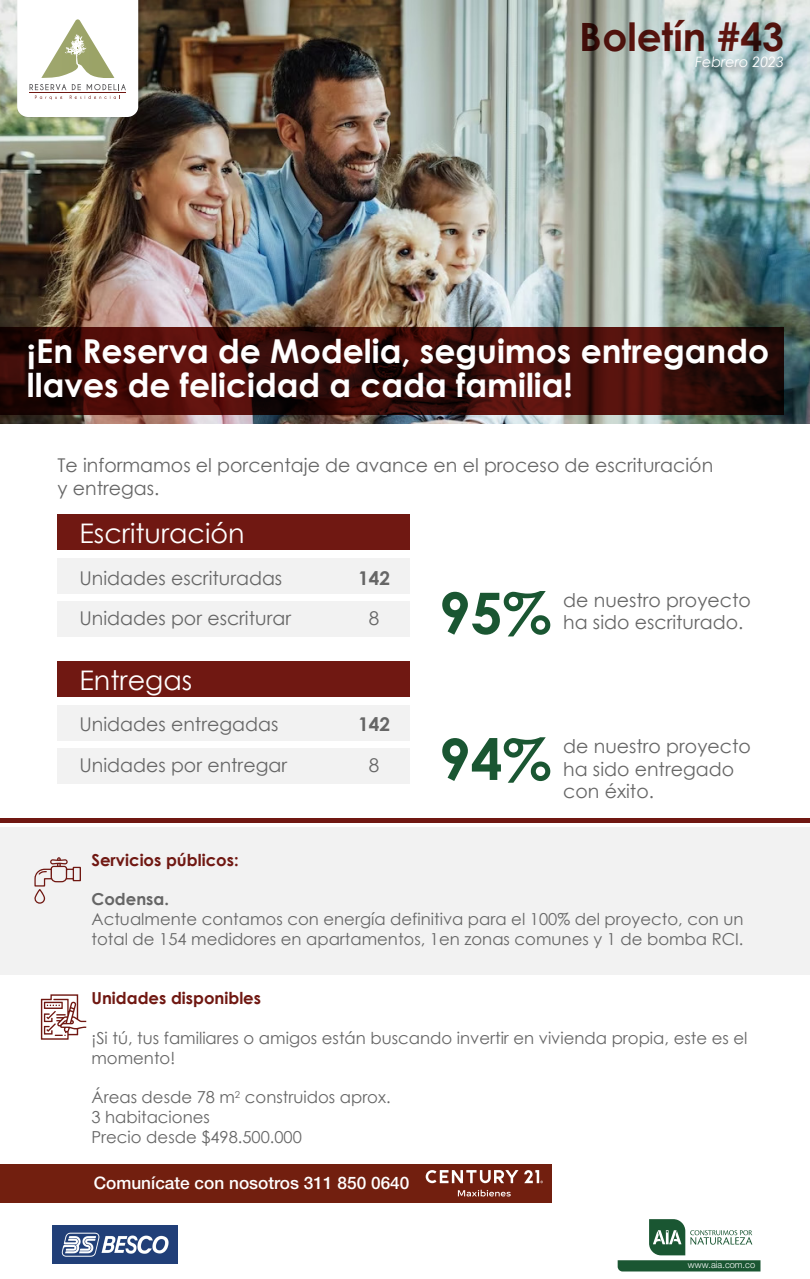
<style>
.page{position:relative;width:810px;height:1279px;background:#fff}
.page>*{position:absolute;margin:0;border:0;box-sizing:border-box;transform-origin:0 0}
.t1{font:700 56.93px "Century Gothic";color:#1a5632}
.t2{font:700 39px "Century Gothic";color:#701812}
.t3{font:700 32.92px/33.8px "Century Gothic";color:#fff}
.t4{font:27px "Century Gothic";color:#fff}
.t5{font:18.98px/22.7px "Century Gothic";color:#666}
.t6{font:700 18.98px "Century Gothic";color:#666}
.t7{font:500 17.25px "Helvetica Neue LT Std";color:#fff}
.t8{font:16.5px/19.8px "Century Gothic";color:#666}
.t9{font:700 16.5px "Century Gothic";color:#701812}
.t10{font:700 16.5px "Century Gothic";color:#666}
.t11{font:italic 14.33px "Century Gothic";color:#fff}
.t12{font:300 9.23px "Helvetica Neue LT Std";color:#fff}
</style>
<div class="page">
<div style="left:0;top:826px;width:810px;height:148px;background:#f2f2f2"></div>
<img style="left:0;top:0;width:810px;height:423px">
<img style="left:17px;top:0;width:129px;height:124px">
<svg style="left:17px;top:0;width:121px;height:117px"></svg>
<hr style="left:29px;top:92px;width:97px;height:1px;background:#701812">
<svg style="left:0;top:327px;width:784px;height:88px;background:#3c0c09"></svg>
<div style="left:0;top:818px;width:810px;height:5px;background:#701812"></div>
<div style="left:58px;top:705px;width:352px;height:35px;background:#f2f2f2"></div>
<div style="left:58px;top:748px;width:352px;height:35px;background:#f2f2f2"></div>
<img style="left:693px;top:53px;width:102px;height:30px">
<div style="left:58px;top:661px;width:352px;height:35px;background:#701812"></div>
<div style="left:58px;top:559px;width:352px;height:35px;background:#f2f2f2"></div>
<div style="left:58px;top:602px;width:352px;height:35px;background:#f2f2f2"></div>
<div style="left:58px;top:514px;width:352px;height:36px;background:#701812"></div>
<img style="left:53px;top:1226px;width:125px;height:37px">
<svg style="left:618px;top:1219px;width:142px;height:52px"></svg>
<svg style="left:34px;top:857px;width:47px;height:47px"></svg>
<svg style="left:41px;top:994px;width:45px;height:46px"></svg>
<div style="left:0;top:1164px;width:552px;height:38px;background:#721f0f"></div>
<svg style="left:426px;top:1170px;width:117px;height:13px"></svg>
<svg style="left:458px;top:1190px;width:53px;height:6px"></svg>
<h2 class="t2" style="left:580px;top:8px;width:206px">Boletín #43</h2>
<p class="t11" style="left:695px;top:52px;width:90px">Febrero 2023</p>
<h3 class="t3" style="left:27px;top:333px;width:744px">¡En Reserva de Modelia, seguimos entregando llaves de felicidad a cada familia!</h3>
<p class="t5" style="left:57px;top:452px;width:657px;line-height:23.7px">Te informamos el porcentaje de avance en el proceso de escrituración y entregas.</p>
<h3 class="t4" style="left:80px;top:515px;width:167px">Escrituración</h3>
<p class="t5" style="left:80px;top:557px;width:213px;line-height:40.5px">Unidades escrituradas<br>Unidades por escriturar</p>
<h3 class="t4" style="left:80px;top:661px;width:114px">Entregas</h3>
<p class="t5" style="left:80px;top:704px;width:209px;line-height:40.5px">Unidades entregadas<br>Unidades por entregar</p>
<p class="t6" style="left:358px;top:563px;width:33px">142</p>
<p class="t5" style="left:369px;top:607px;width:12px">8</p>
<p class="t6" style="left:358px;top:710px;width:33px">142</p>
<p class="t5" style="left:369px;top:753px;width:12px">8</p>
<h1 class="t1" style="left:439px;top:570px;width:114px">95%</h1>
<p class="t5" style="left:563px;top:588px;width:189px">de nuestro proyecto ha sido escriturado.</p>
<h1 class="t1" style="left:439px;top:716px;width:114px">94%</h1>
<p class="t5" style="left:563px;top:734px;width:189px">de nuestro proyecto ha sido entregado con éxito.</p>
<p class="t9" style="left:92px;top:847px;width:149px">Servicios públicos:</p>
<p class="t10" style="left:92px;top:887px;width:79px">Codensa.</p>
<p class="t8" style="left:92px;top:909px;width:654px">Actualmente contamos con energía definitiva para el 100% del proyecto, con un total de 154 medidores en apartamentos, 1en zonas comunes y 1 de bomba RCI.</p>
<p class="t9" style="left:92px;top:986px;width:171px">Unidades disponibles</p>
<p class="t8" style="left:92px;top:1028px;width:657px">¡Si tú, tus familiares o amigos están buscando invertir en vivienda propia, este es el momento!</p>
<p class="t8" style="left:91px;top:1087px;width:301px">Áreas desde 78 m<sup>2</sup> construidos aprox.<br>3 habitaciones<br>Precio desde $498.500.000</p>
<p class="t7" style="left:94px;top:1173px;width:317px">Comunícate con nosotros 311 850 0640</p>
<p class="t12" style="left:688px;top:1259px;width:69px">www.aia.com.co</p>
</div>
